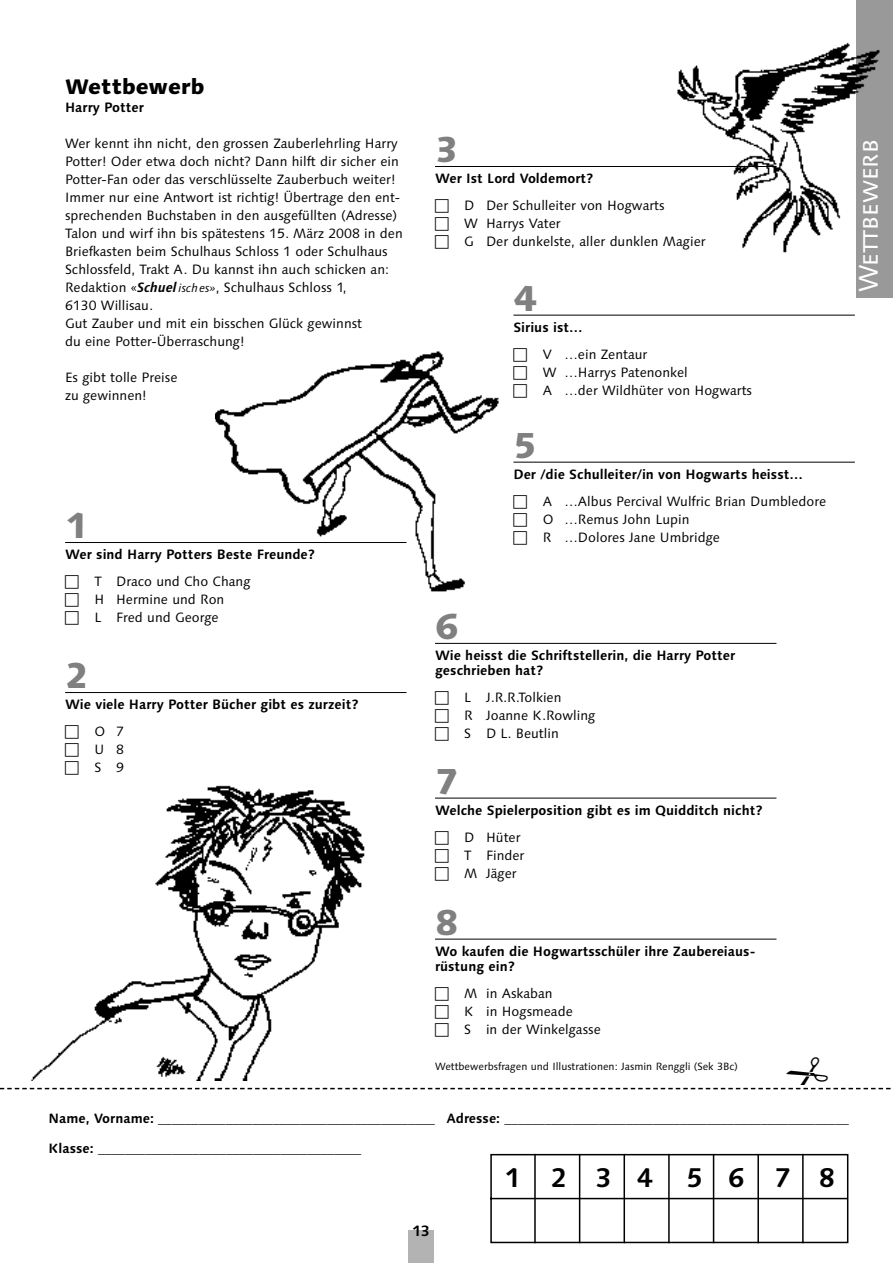
<style>
.page{position:relative;width:893px;height:1263px;background:#fff}
.page>*{position:absolute;margin:0;border:0;box-sizing:border-box;transform-origin:0 0}
.t1{font:800 36px "Linotype Syntax";color:#808080}
.t2{font:27px "Linotype Syntax SC";color:#fff}
.t3{font:700 27px "Linotype Syntax";color:#000}
.t4{font:800 21px "Linotype Syntax";color:#000}
.t5{font:700 15px "Linotype Syntax";color:#000}
.t6{font:13.5px/18px "Linotype Syntax";color:#000}
.t7{font:700 13.5px/15px "Linotype Syntax";color:#000}
.t8{font:10.5px "Linotype Syntax";color:#000}
.s1{font-weight:700;font-style:italic}
.s2{font-style:italic;font-size:12px}
</style>
<div class="page">
<div style="left:408px;top:1230px;width:25px;height:33px;background:#b3b3b3"></div>
<div style="left:856px;top:1px;width:37px;height:297px;background:#999"></div>
<svg style="left:490px;top:1153px;width:359px;height:91px"></svg>
<hr style="left:534px;top:1154px;width:2px;height:89px;background:#000">
<hr style="left:579px;top:1154px;width:1px;height:89px;background:#000">
<hr style="left:623px;top:1154px;width:2px;height:89px;background:#000">
<hr style="left:668px;top:1154px;width:2px;height:89px;background:#000">
<hr style="left:713px;top:1154px;width:1px;height:89px;background:#000">
<hr style="left:757px;top:1154px;width:2px;height:89px;background:#000">
<hr style="left:802px;top:1154px;width:2px;height:89px;background:#000">
<img style="left:56px;top:785px;width:309px;height:272px">
<img style="left:215px;top:351px;width:284px;height:241px">
<img style="left:677px;top:42px;width:203px;height:211px">
<hr style="left:65px;top:542px;width:341px;height:1px;background:#000">
<hr style="left:65px;top:692px;width:341px;height:1px;background:#000">
<hr style="left:435px;top:166px;width:341px;height:1px;background:#000">
<hr style="left:513px;top:315px;width:342px;height:1px;background:#000">
<hr style="left:513px;top:462px;width:342px;height:1px;background:#000">
<hr style="left:435px;top:643px;width:341px;height:1px;background:#000">
<hr style="left:435px;top:798px;width:341px;height:1px;background:#000">
<hr style="left:435px;top:939px;width:341px;height:1px;background:#000">
<svg style="left:0;top:1057px;width:891px;height:32px"></svg>
<h3 class="t4" style="left:65px;top:78px;width:141px">Wettbewerb</h3>
<p class="t7" style="left:65px;top:101px;width:80px">Harry Potter</p>
<p class="t6" style="left:65px;top:135px;width:339px">Wer kennt ihn nicht, den grossen Zauberlehrling Harry Potter! Oder etwa doch nicht? Dann hilft dir sicher ein Potter-Fan oder das verschlüsselte Zauberbuch weiter!<br>Immer nur eine Antwort ist richtig! Übertrage den ent&shy;sprechenden Buchstaben in den ausgefüllten (Adresse)<br>Talon und wirf ihn bis spätestens 15. März 2008 in den Briefkasten beim Schulhaus Schloss 1 oder Schulhaus Schlossfeld, Trakt A. Du kannst ihn auch schicken an:<br>Redaktion «<span class="s1">Schuel</span><span class="s2">isches»</span>, Schulhaus Schloss 1,<br>6130 Willisau.<br>Gut Zauber und mit ein bisschen Glück gewinnst<br>du eine Potter-Überraschung!</p>
<p class="t6" style="left:65px;top:369px;width:114px">Es gibt tolle Preise zu gewinnen!</p>
<h1 class="t1" style="left:65px;top:510px;width:25px">1</h1>
<p class="t7" style="left:65px;top:548px;width:251px">Wer sind Harry Potters Beste Freunde?</p>
<p class="t6" style="left:94px;top:574px;width:158px">T Draco und Cho Chang<br>H Hermine und Ron<br>L Fred und George</p>
<h1 class="t1" style="left:65px;top:660px;width:25px">2</h1>
<p class="t7" style="left:65px;top:698px;width:295px">Wie viele Harry Potter Bücher gibt es zurzeit?</p>
<p class="t6" style="left:94px;top:724px;width:31px;text-align:justify">O 7<br>U 8<br>S 9</p>
<h1 class="t1" style="left:435px;top:134px;width:25px">3</h1>
<p class="t7" style="left:435px;top:172px;width:160px">Wer Ist Lord Voldemort?</p>
<p class="t6" style="left:464px;top:198px;width:243px">D Der Schulleiter von Hogwarts<br>W Harrys Vater<br>G Der dunkelste, aller dunklen Magier</p>
<h1 class="t1" style="left:513px;top:283px;width:25px">4</h1>
<p class="t7" style="left:513px;top:321px;width:71px">Sirius ist…</p>
<p class="t6" style="left:543px;top:346px;width:211px">V …ein Zentaur<br>W …Harrys Patenonkel<br>A …der Wildhüter von Hogwarts</p>
<h1 class="t1" style="left:513px;top:430px;width:25px">5</h1>
<p class="t7" style="left:513px;top:468px;width:291px">Der /die Schulleiter/in von Hogwarts heisst…</p>
<p class="t6" style="left:543px;top:493px;width:285px">A …Albus Percival Wulfric Brian Dumbledore<br>O …Remus John Lupin<br>R …Dolores Jane Umbridge</p>
<h1 class="t1" style="left:435px;top:611px;width:25px">6</h1>
<p class="t7" style="left:435px;top:649px;width:302px">Wie heisst die Schriftstellerin, die Harry Potter geschrieben hat?</p>
<p class="t6" style="left:464px;top:689px;width:133px">L J.R.R.Tolkien<br>R Joanne K.Rowling<br>S D L. Beutlin</p>
<h1 class="t1" style="left:435px;top:766px;width:25px">7</h1>
<p class="t7" style="left:435px;top:804px;width:329px">Welche Spielerposition gibt es im Quidditch nicht?</p>
<p class="t6" style="left:464px;top:829px;width:62px">D Hüter<br>T Finder<br>M Jäger</p>
<h1 class="t1" style="left:435px;top:907px;width:25px">8</h1>
<p class="t7" style="left:435px;top:945px;width:322px">Wo kaufen die Hogwartsschüler ihre Zaubereiaus&shy;rüstung ein?</p>
<p class="t6" style="left:464px;top:985px;width:138px">M in Askaban<br>K in Hogsmeade<br>S in der Winkelgasse</p>
<p class="t8" style="left:435px;top:1062px;width:304px">Wettbewerbsfragen und Illustrationen: Jasmin Renggli (Sek 3Bc)</p>
<h2 class="t2" style="left:853px;top:292px;width:154px;rotate:-90deg">Wettbewerb</h2>
<p class="t7" style="left:49px;top:1111px;width:802px">Name, Vorname: _________________________________________ Adresse: ___________________________________________________</p>
<p class="t7" style="left:49px;top:1141px;width:314px">Klasse: _______________________________________</p>
<h2 class="t3" style="left:505px;top:1166px;width:149px">1 2 3 4</h2>
<h2 class="t3" style="left:687px;top:1166px;width:149px">5 6 7 8</h2>
<p class="t5" style="left:412px;top:1224px;width:19px">13</p>
</div>
